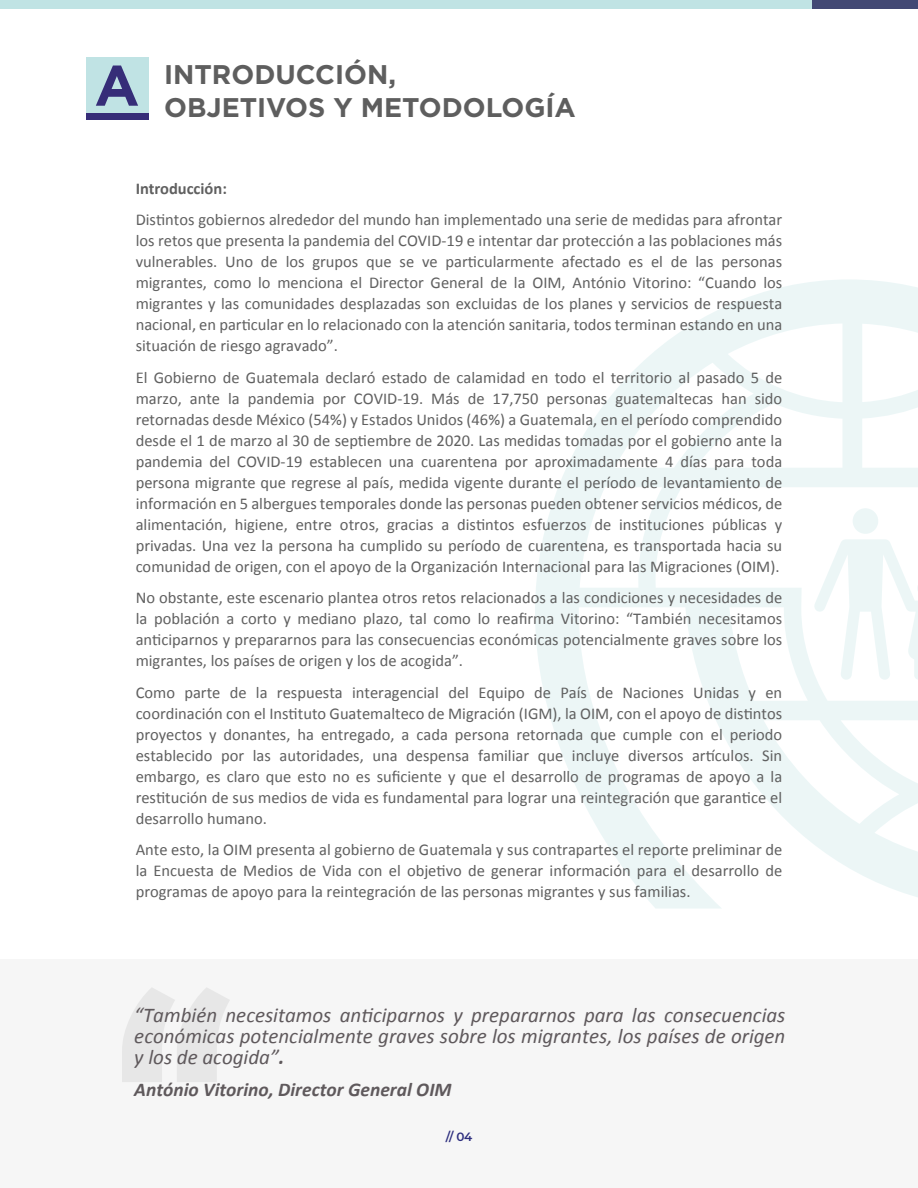
<style>
.page{position:relative;width:918px;height:1188px;background:#fff}
.page>*{position:absolute;margin:0;border:0;box-sizing:border-box;transform-origin:0 0}
.t1{font:700 27px/32.4px "Gotham";color:#5e5e5e}
.t2{font:italic 21px/21px "Calibri";color:#5f595c;text-align:justify}
.t3{font:italic 700 19.5px "Calibri";color:#5f595c}
.t4{font:16.5px/21px "Calibri";color:#606060;text-align:justify}
.t5{font:700 16.5px "Calibri";color:#606060}
.t6{font:600 12px "Montserrat";color:#2d2e7e}
.s1{font-weight:700}
</style>
<div class="page">
<svg style="left:535px;top:279px;width:383px;height:630px"></svg>
<div style="left:0;top:959px;width:917px;height:229px;background:#f6f6f6"></div>
<div style="left:0;top:0;width:812px;height:8px;background:#c0e3e4"></div>
<div style="left:812px;top:0;width:106px;height:8px;background:#424874"></div>
<div style="left:87px;top:57px;width:62px;height:63px;background:#c0e3e4"></div>
<div style="left:87px;top:114px;width:62px;height:6px;background:#362d78"></div>
<svg style="left:122px;top:988px;width:108px;height:94px"></svg>
<h1 class="t1" style="left:94px;top:59px;width:483px;text-indent:70px">INTRODUCCIÓN,<br><sup>A</sup> OBJETIVOS Y METODOLOGÍA</h1>
<p class="t5" style="left:136px;top:177px;width:93px">Introducción:</p>
<p class="t4" style="left:136px;top:208px;width:648px">Distintos gobiernos alrededor del mundo han implementado una serie de medidas para afrontar los retos que presenta la pandemia del COVID-19 e intentar dar protección a las poblaciones más vulnerables. Uno de los grupos que se ve particularmente afectado es el de las personas migrantes, como lo menciona el Director General de la OIM, António Vitorino: “Cuando los migrantes y las comunidades desplazadas son excluidas de los planes y servicios de respuesta nacional, en particular en lo relacionado con la atención sanitaria, todos terminan estando en una situación de riesgo agravado”.</p>
<p class="t4" style="left:136px;top:366px;width:648px">El Gobierno de Guatemala declaró estado de calamidad en todo el territorio al pasado 5 de marzo, ante la pandemia por COVID-19. Más de 17,750 personas guatemaltecas han sido retornadas desde México (54%) y Estados Unidos (46%) a Guatemala, en el período comprendido desde el 1 de marzo al 30 de septiembre de 2020. Las medidas tomadas por el gobierno ante la pandemia del COVID-19 establecen una cuarentena por aproximadamente 4 días para toda persona migrante que regrese al país, medida vigente durante el período de levantamiento de información en 5 albergues temporales donde las personas pueden obtener servicios médicos, de alimentación, higiene, entre otros, gracias a distintos esfuerzos de instituciones públicas y privadas. Una vez la persona ha cumplido su período de cuarentena, es transportada hacia su comunidad de origen, con el apoyo de la Organización Internacional para las Migraciones (OIM).</p>
<p class="t4" style="left:136px;top:587px;width:648px">No obstante, este escenario plantea otros retos relacionados a las condiciones y necesidades de la población a corto y mediano plazo, tal como lo reafirma Vitorino: “También necesitamos anticiparnos y prepararnos para las consecuencias económicas potencialmente graves sobre los migrantes, los países de origen y los de acogida”.</p>
<p class="t4" style="left:136px;top:681px;width:648px">Como parte de la respuesta interagencial del Equipo de País de Naciones Unidas y en coordinación con el Instituto Guatemalteco de Migración (IGM), la OIM, con el apoyo de distintos proyectos y donantes, ha entregado, a cada persona retornada que cumple con el periodo establecido por las autoridades, una despensa familiar que incluye diversos artículos. Sin embargo, es claro que esto no es suficiente y que el desarrollo de programas de apoyo a la restitución de sus medios de vida es fundamental para lograr una reintegración que garantice el desarrollo humano.</p>
<p class="t4" style="left:136px;top:839px;width:648px">Ante esto, la OIM presenta al gobierno de Guatemala y sus contrapartes el reporte preliminar de la Encuesta de Medios de Vida con el objetivo de generar información para el desarrollo de programas de apoyo para la reintegración de las personas migrantes y sus familias.</p>
<p class="t2" style="left:134px;top:1004px;width:653px">“También necesitamos anticiparnos y prepararnos para las consecuencias económicas potencialmente graves sobre los migrantes, los países de origen y los de acogida”<span class="s1">.</span></p>
<p class="t3" style="left:134px;top:1077px;width:319px">António Vitorino, Director General OIM</p>
<p class="t6" style="left:446px;top:1128px;width:28px">// 04</p>
</div>
